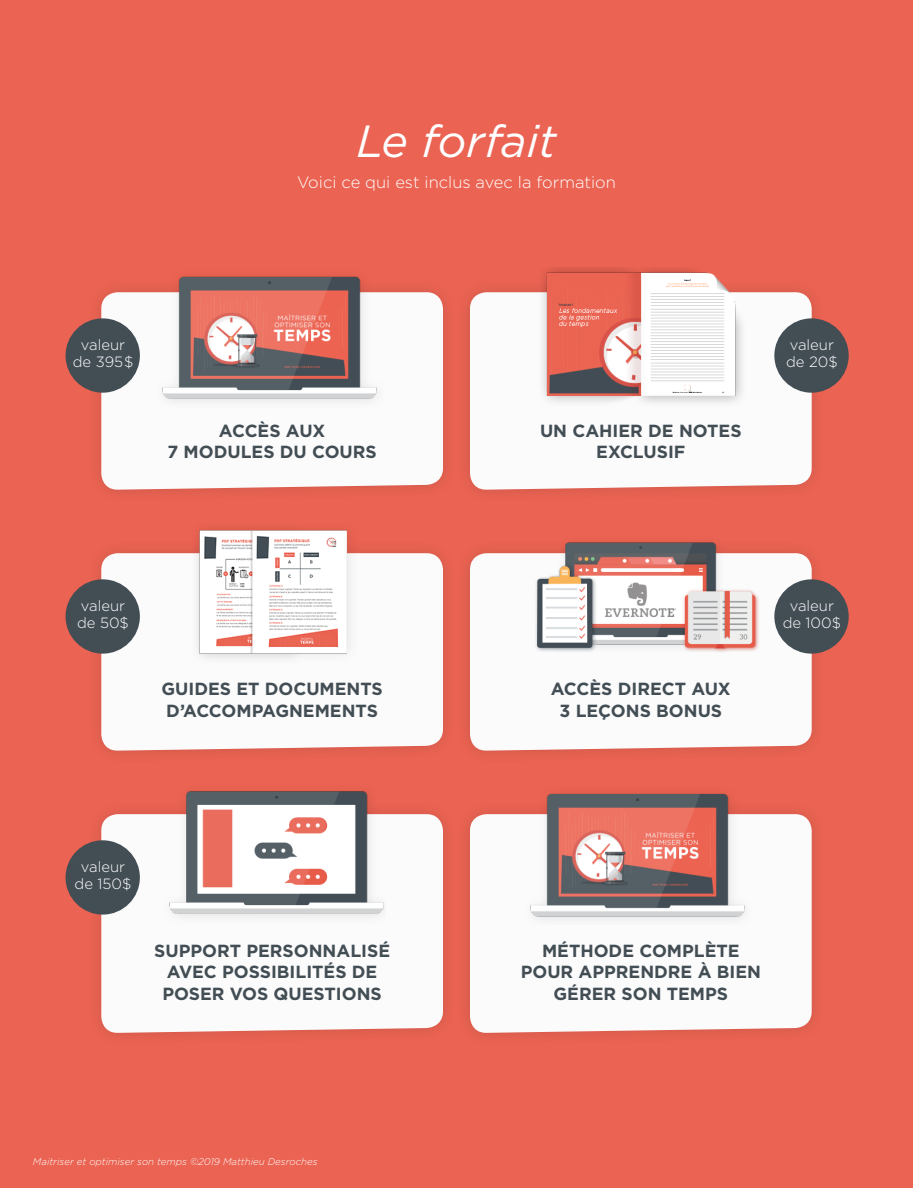
<style>
.page{position:relative;width:913px;height:1188px;background:#eb6352}
.page>*{position:absolute;margin:0;border:0;box-sizing:border-box;transform-origin:0 0}
.t1{font:italic 45px "Gotham";color:#fff}
.t2{font:700 17.55px/21.1px "Gotham";color:#424d54;text-align:center}
.t3{font:300 16.5px "Gotham";color:#fff}
.t4{font:300 14.85px "Gotham";color:#fff}
.Leçon{font:italic 300 9.75px "Gotham";color:#fff}
</style>
<div class="page">
<div style="left:101px;top:292px;width:342px;height:198px;background:#fbfbfc"></div>
<img style="left:159px;top:276px;width:226px;height:131px">
<div style="left:66px;top:318px;width:74px;height:75px;background:#424d54;border-radius:50%"></div>
<div style="left:101px;top:553px;width:342px;height:198px;background:#fbfbfc"></div>
<img style="left:159px;top:528px;width:226px;height:136px">
<div style="left:66px;top:579px;width:74px;height:75px;background:#424d54;border-radius:50%"></div>
<div style="left:101px;top:814px;width:342px;height:219px;background:#fbfbfc"></div>
<img style="left:159px;top:791px;width:226px;height:134px">
<div style="left:66px;top:840px;width:74px;height:75px;background:#424d54;border-radius:50%"></div>
<div style="left:470px;top:292px;width:341px;height:198px;background:#fbfbfc"></div>
<img style="left:527px;top:267px;width:227px;height:140px">
<div style="left:774px;top:318px;width:74px;height:75px;background:#424d54;border-radius:50%"></div>
<div style="left:456px;top:539px;width:369px;height:225px;background:#e76151"></div>
<div style="left:470px;top:553px;width:341px;height:198px;background:#fbfbfc"></div>
<img style="left:521px;top:542px;width:246px;height:122px">
<div style="left:774px;top:579px;width:74px;height:75px;background:#424d54;border-radius:50%"></div>
<div style="left:456px;top:800px;width:369px;height:246px;background:#e76151"></div>
<div style="left:470px;top:814px;width:341px;height:219px;background:#fbfbfc"></div>
<img style="left:527px;top:793px;width:227px;height:132px">
<p class="t1" style="left:356px;top:113px;width:202px">Le forfait</p>
<p class="t3" style="left:297px;top:172px;width:320px">Voici ce qui est inclus avec la formation</p>
<p class="t4" style="left:81px;top:335px;width:46px">valeur</p>
<p class="t4" style="left:73px;top:352px;width:62px">de 395$</p>
<p class="t2" style="left:167px;top:420px;width:211px">ACCÈS AUX<br>7 MODULES DU COURS</p>
<p class="t4" style="left:81px;top:596px;width:46px">valeur</p>
<p class="t4" style="left:77px;top:613px;width:53px">de 50$</p>
<p class="t2" style="left:161px;top:678px;width:223px;text-align:left">GUIDES ET DOCUMENTS<br>D’ACCOMPAGNEMENTS</p>
<p class="t4" style="left:81px;top:857px;width:46px">valeur</p>
<p class="t4" style="left:75px;top:874px;width:58px">de 150$</p>
<p class="t2" style="left:154px;top:940px;width:237px">SUPPORT PERSONNALISÉ<br>AVEC POSSIBILITÉS DE<br>POSER VOS QUESTIONS</p>
<p class="t2" style="left:540px;top:420px;width:203px">UN CAHIER DE NOTES<br>EXCLUSIF</p>
<p class="t4" style="left:789px;top:335px;width:46px">valeur</p>
<p class="t4" style="left:786px;top:352px;width:53px">de 20$</p>
<p class="t2" style="left:551px;top:678px;width:181px">ACCÈS DIRECT AUX<br>3 LEÇONS BONUS</p>
<p class="t4" style="left:789px;top:596px;width:46px">valeur</p>
<p class="t4" style="left:782px;top:613px;width:60px">de 100$</p>
<p class="t2" style="left:520px;top:940px;width:242px">MÉTHODE COMPLÈTE<br>POUR APPRENDRE À BIEN<br>GÉRER SON TEMPS</p>
<p class="Leçon" style="left:33px;top:1155px;width:286px">Maitriser et optimiser son temps ©2019 Matthieu Desroches</p>
</div>
